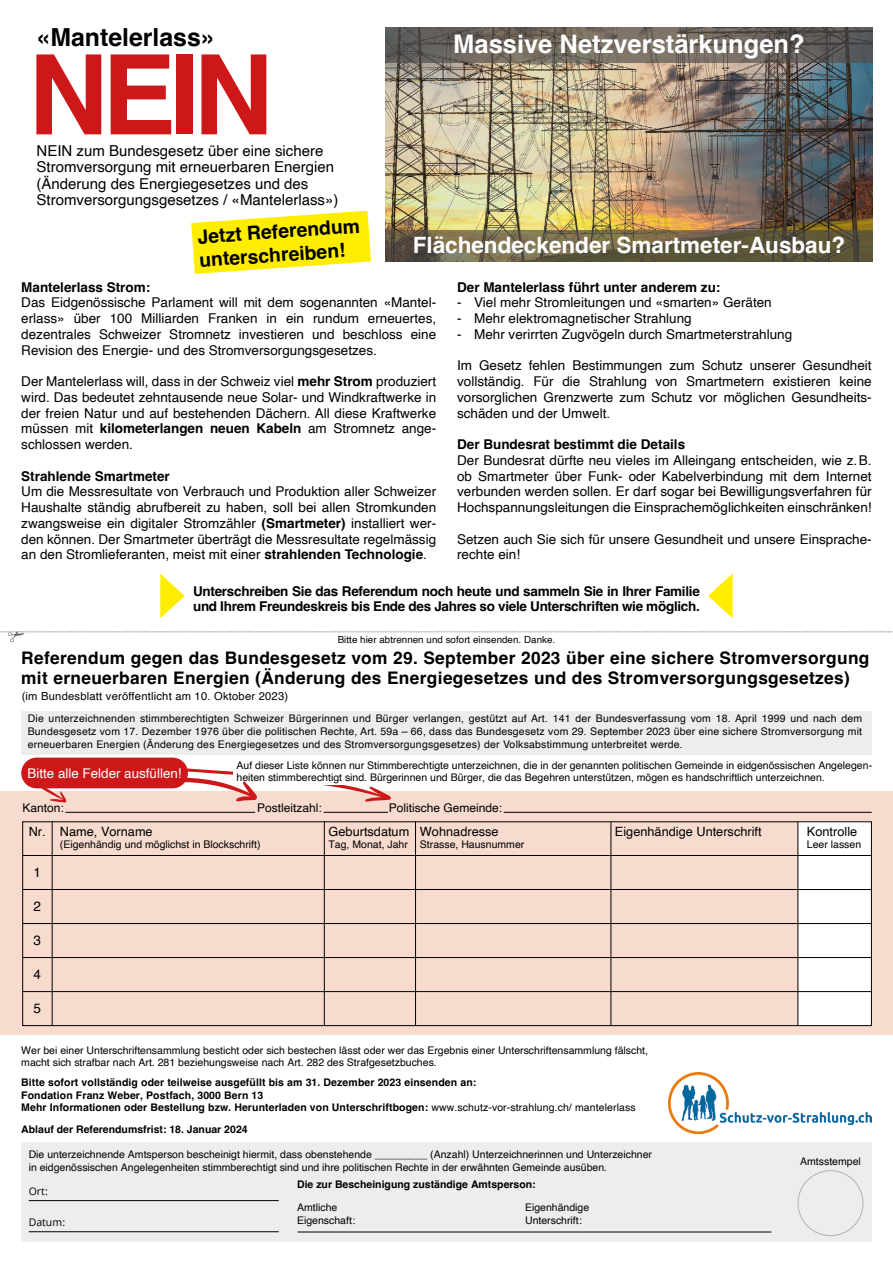
<style>
.page{position:relative;width:893px;height:1263px;background:#fff}
.page>*{position:absolute;margin:0;border:0;box-sizing:border-box;transform-origin:0 0}
.t1{font:700 111px "Helvetica";color:#cd1719}
.t2{font:700 25.5px "Helvetica";color:#fff}
.t3{font:700 24.9px "Helvetica";color:#000}
.t4{font:700 22.5px "Helvetica";color:#fff}
.t5{font:700 19.35px/23.2px "Helvetica";color:#000}
.t6{font:700 17.25px/19.5px "Helvetica";letter-spacing:.02em;color:#000}
.t7{font:15px/16.5px "Helvetica";color:#000}
.t8{font:13.5px/15.8px "Helvetica";color:#000;text-align:justify}
.t9{font:700 13.5px/15.8px "Helvetica";letter-spacing:-.02em;color:#000}
.t10{font:700 13.5px "Helvetica";color:#000}
.t11{font:13.35px "Helvetica";color:#fff}
.t12{font:12.75px "Helvetica";color:#000}
.t13{font:12px "Helvetica";color:#000}
.t14{font:11.1px "Helvetica";letter-spacing:.02em;color:#000}
.t15{font:10.5px/12.9px "Helvetica";color:#000}
.t16{font:700 10.5px/12.6px "Helvetica";letter-spacing:.01em;color:#000}
.t17{font:10.5px "Open Sans";color:#000}
.t18{font:9.75px "Helvetica";letter-spacing:.005em;color:#000}
.s1{font-weight:700}
.s2{font-weight:400}
</style>
<div class="page">
<div style="left:21px;top:1142px;width:851px;height:100px;background:#ededed"></div>
<hr style="left:298px;top:1232px;width:473px;height:1px;background:#000">
<hr style="left:29px;top:1200px;width:250px;height:1px;background:#000">
<hr style="left:29px;top:1231px;width:250px;height:1px;background:#000">
<div style="left:798px;top:1170px;width:65px;height:66px;border:1px solid #b3b2b2;border-radius:50%"></div>
<div style="left:21px;top:711px;width:851px;height:44px;background:#ededed"></div>
<div style="left:0;top:791px;width:893px;height:244px;background:#f7dbcf"></div>
<div style="left:798px;top:822px;width:74px;height:204px;background:#fff"></div>
<hr style="left:52px;top:821px;width:1px;height:205px;background:#000">
<hr style="left:324px;top:821px;width:1px;height:205px;background:#000">
<hr style="left:415px;top:821px;width:1px;height:205px;background:#000">
<hr style="left:611px;top:822px;width:1px;height:203px;background:#000">
<hr style="left:798px;top:821px;width:1px;height:205px;background:#000">
<hr style="left:22px;top:855px;width:850px;height:1px;background:#000">
<hr style="left:22px;top:889px;width:850px;height:1px;background:#000">
<hr style="left:22px;top:923px;width:850px;height:1px;background:#000">
<hr style="left:22px;top:991px;width:850px;height:1px;background:#000">
<hr style="left:22px;top:957px;width:850px;height:1px;background:#000">
<hr style="left:65px;top:812px;width:190px;height:1px;background:#000">
<hr style="left:324px;top:812px;width:64px;height:1px;background:#000">
<hr style="left:504px;top:812px;width:368px;height:1px;background:#000">
<div style="left:22px;top:821px;width:850px;height:205px;border:1px solid #000"></div>
<div style="left:21px;top:758px;width:167px;height:30px;background:#cd1719;border-radius:15px"></div>
<svg style="left:37px;top:788px;width:29px;height:14px"></svg>
<svg style="left:162px;top:768px;width:229px;height:34px"></svg>
<svg style="left:191px;top:211px;width:180px;height:63px"></svg>
<img style="left:668px;top:1072px;width:204px;height:61px">
<img style="left:385px;top:63px;width:488px;height:167px">
<svg style="left:385px;top:28px;width:488px;height:35px;background:#68615a"></svg>
<svg style="left:385px;top:230px;width:488px;height:31px;background:#655d43"></svg>
<svg style="left:160px;top:573px;width:25px;height:45px"></svg>
<svg style="left:708px;top:573px;width:25px;height:45px"></svg>
<svg style="left:0;top:631px;width:893px;height:11px"></svg>
<h3 class="t3" style="left:37px;top:22px;width:182px">«Mantelerlass»</h3>
<h1 class="t1" style="left:28px;top:28px;width:247px">NEIN</h1>
<p class="t7" style="left:37px;top:143px;width:303px">NEIN zum Bundesgesetz über eine sichere Stromversorgung mit erneuerbaren Energien (Änderung des Energiegesetzes und des Stromversorgungsgesetzes / «Mantelerlass»)</p>
<h3 class="t5" style="left:197px;top:227px;width:164px;rotate:-4deg">Jetzt Referendum unterschreiben!</h3>
<p class="t10" style="left:21px;top:279px;width:131px">Mantelerlass Strom:</p>
<p class="t8" style="left:21px;top:295px;width:416px">Das Eidgenössische Parlament will mit dem sogenannten «Mantel&shy;erlass» über 100 Milliarden Franken in ein rundum erneuertes, dezentrales Schweizer Stromnetz investieren und beschloss eine Revision des Energie- und des Stromversorgungsgesetzes.</p>
<p class="t8" style="left:21px;top:374px;width:416px">Der Mantelerlass will, dass in der Schweiz viel <span class="s1">mehr Strom</span> produziert wird. Das bedeutet zehntausende neue Solar- und Windkraftwerke in der freien Natur und auf bestehenden Dächern. All diese Kraftwerke müssen mit <span class="s1">kilometerlangen neuen Kabeln</span> am Stromnetz ange&shy;schlossen werden.</p>
<p class="t10" style="left:21px;top:468px;width:150px">Strahlende Smartmeter</p>
<p class="t8" style="left:21px;top:484px;width:416px">Um die Messresultate von Verbrauch und Produktion aller Schweizer Haushalte ständig abrufbereit zu haben, soll bei allen Stromkunden zwangsweise ein digitaler Stromzähler <span class="s1">(Smartmeter)</span> installiert wer&shy;den können. Der Smartmeter überträgt die Messresultate regelmässig an den Stromlieferanten, meist mit einer <span class="s1">strahlenden Technologie</span>.</p>
<h2 class="t2" style="left:453px;top:29px;width:353px">Massive Netzverstärkungen?</h2>
<h3 class="t4" style="left:413px;top:232px;width:434px">Flächendeckender Smartmeter-Ausbau?</h3>
<p class="t10" style="left:457px;top:279px;width:265px">Der Mantelerlass führt unter anderem zu:</p>
<p class="t8" style="left:457px;top:295px;width:316px">- Viel mehr Stromleitungen und «smarten» Geräten</p>
<p class="t8" style="left:457px;top:311px;width:236px">- Mehr elektromagnetischer Strahlung</p>
<p class="t8" style="left:457px;top:327px;width:337px">- Mehr verirrten Zugvögeln durch Smartmeterstrahlung</p>
<p class="t8" style="left:457px;top:358px;width:416px">Im Gesetz fehlen Bestimmungen zum Schutz unserer Gesundheit vollständig. Für die Strahlung von Smartmetern existieren keine vorsorglichen Grenzwerte zum Schutz vor möglichen Gesundheits&shy;schäden und der Umwelt.</p>
<p class="t10" style="left:457px;top:436px;width:230px">Der Bundesrat bestimmt die Details</p>
<p class="t8" style="left:457px;top:453px;width:416px">Der Bundesrat dürfte neu vieles im Alleingang entscheiden, wie z.B. ob Smartmeter über Funk- oder Kabelverbindung mit dem Internet verbunden werden sollen. Er darf sogar bei Bewilligungsverfahren für Hochspannungsleitungen die Einsprachemöglichkeiten einschränken!</p>
<p class="t8" style="left:457px;top:531px;width:415px">Setzen auch Sie sich für unsere Gesundheit und unsere Einsprache&shy;rechte ein!</p>
<p class="t9" style="left:193px;top:584px;width:508px">Unterschreiben Sie das Referendum noch heute und sammeln Sie in Ihrer Familie und Ihrem Freundeskreis bis Ende des Jahres so viele Unterschriften wie möglich.</p>
<p class="t18" style="left:338px;top:632px;width:219px">Bitte hier abtrennen und sofort einsenden. Danke.</p>
<p class="t6" style="left:21px;top:650px;width:850px">Referendum gegen das Bundesgesetz vom 29. September 2023 über eine sichere Stromversorgung mit erneuerbaren Energien (Änderung des Energiegesetzes und des Stromversorgungsgesetzes)</p>
<p class="t14" style="left:22px;top:688px;width:268px">(im Bundesblatt veröffentlicht am 10. Oktober 2023)</p>
<p class="t15" style="left:28px;top:712px;width:836px;text-align:justify">Die unterzeichnenden stimmberechtigten Schweizer Bürgerinnen und Bürger verlangen, gestützt auf Art. 141 der Bundesverfassung vom 18. April 1999 und nach dem Bundesgesetz vom 17. Dezember 1976 über die politischen Rechte, Art. 59a – 66, dass das Bundesgesetz vom 29. September 2023 über eine sichere Stromversorgung mit erneuerbaren Energien (Änderung des Energiegesetzes und des Stromversorgungsgesetzes) der Volksabstimmung unterbreitet werde.</p>
<p class="t15" style="left:236px;top:759px;width:637px">Auf dieser Liste können nur Stimmberechtigte unterzeichnen, die in der genannten politischen Gemeinde in eidgenössischen Angelegen-</p>
<p class="t11" style="left:28px;top:763px;width:156px">Bitte alle Felder ausfüllen!</p>
<p class="t15" style="left:236px;top:771px;width:590px">heiten stimmberechtigt sind. Bürgerinnen und Bürger, die das Begehren unterstützen, mögen es handschriftlich unterzeichnen.</p>
<p class="t13" style="left:22px;top:798px;width:43px">Kanton:</p>
<p class="t13" style="left:257px;top:798px;width:66px">Postleitzahl:</p>
<p class="t13" style="left:389px;top:798px;width:115px">Politische Gemeinde:</p>
<p class="t12" style="left:29px;top:822px;width:125px">Nr. Name, Vorname</p>
<p class="t12" style="left:329px;top:822px;width:172px">Geburtsdatum Wohnadresse</p>
<p class="t12" style="left:615px;top:822px;width:148px">Eigenhändige Unterschrift</p>
<p class="t12" style="left:807px;top:822px;width:52px">Kontrolle</p>
<p class="t15" style="left:60px;top:838px;width:202px">(Eigenhändig und möglichst in Blockschrift)</p>
<p class="t15" style="left:329px;top:838px;width:197px">Tag, Monat, Jahr Strasse, Hausnummer</p>
<p class="t15" style="left:807px;top:838px;width:56px">Leer lassen</p>
<p class="t8" style="left:34px;top:865px;width:9px">1</p>
<p class="t8" style="left:34px;top:899px;width:9px">2</p>
<p class="t8" style="left:34px;top:933px;width:9px">3</p>
<p class="t8" style="left:34px;top:967px;width:9px">4</p>
<p class="t8" style="left:34px;top:1001px;width:9px">5</p>
<p class="t15" style="left:21px;top:1044px;width:628px;line-height:12px">Wer bei einer Unterschriftensammlung besticht oder sich bestechen lässt oder wer das Ergebnis einer Unterschriftensammlung fälscht, macht sich strafbar nach Art. 281 beziehungsweise nach Art. 282 des Strafgesetzbuches.</p>
<p class="t16" style="left:21px;top:1077px;width:616px">Bitte sofort vollständig oder teilweise ausgefüllt bis am 31. Dezember 2023 einsenden an:<br>Fondation Franz Weber, Postfach, 3000 Bern 13<br>Mehr Informationen oder Bestellung bzw. Herunterladen von Unterschriftbogen: <span class="s2">www.schutz-vor-strahlung.ch/ mantelerlass</span></p>
<p class="t16" style="left:21px;top:1124px;width:228px">Ablauf der Referendumsfrist: 18. Januar 2024</p>
<p class="t15" style="left:29px;top:1148px;width:625px">Die unterzeichnende Amtsperson bescheinigt hiermit, dass obenstehende _________ (Anzahl) Unterzeichnerinnen und Unterzeichner in eidgenössischen Angelegenheiten stimmberechtigt sind und ihre politischen Rechte in der erwähnten Gemeinde ausüben.</p>
<p class="t16" style="left:297px;top:1179px;width:240px">Die zur Bescheinigung zuständige Amtsperson:</p>
<p class="t15" style="left:297px;top:1201px;width:42px">Amtliche</p>
<p class="t15" style="left:525px;top:1201px;width:66px">Eigenhändige</p>
<p class="t15" style="left:297px;top:1214px;width:60px">Eigenschaft:</p>
<p class="t15" style="left:525px;top:1214px;width:59px">Unterschrift:</p>
<p class="t17" style="left:29px;top:1184px;width:21px">Ort:</p>
<p class="t17" style="left:29px;top:1215px;width:38px">Datum:</p>
<p class="t15" style="left:800px;top:1155px;width:62px">Amtsstempel</p>
</div>
